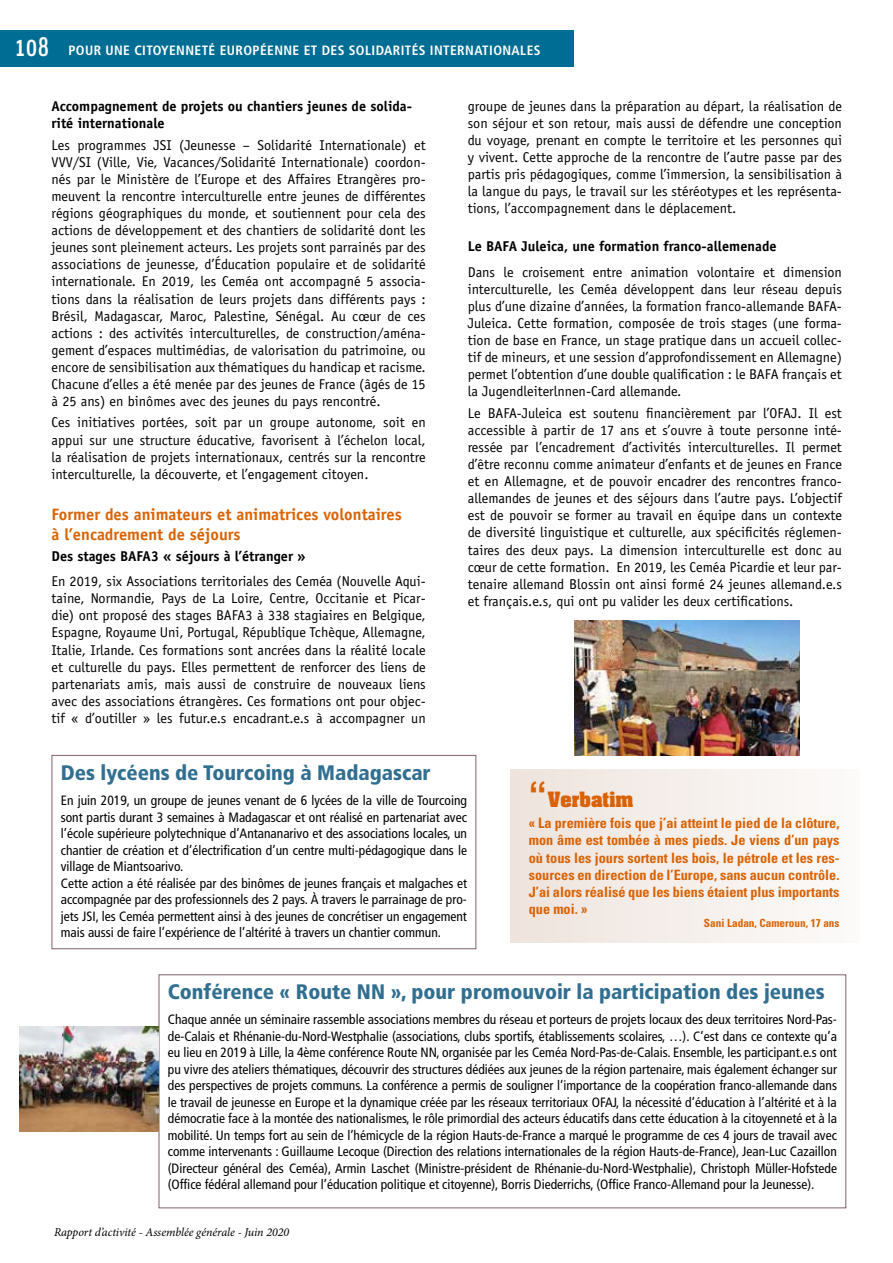
<style>
.page{position:relative;width:893px;height:1263px;background:#fff}
.page>*{position:absolute;margin:0;border:0;box-sizing:border-box;transform-origin:0 0}
.t1{font:900 condensed 21px "Frutiger";color:#316f91}
.t2{font:700 18px "Aachen";color:#d96304}
.t3{font:700 16.5px/19.8px "Officina Sans";color:#d96304}
.t4{font:14.25px/17.1px "Officina Sans";color:#000;text-align:justify}
.t5{font:700 condensed 14.25px/17.1px "Univers";color:#d96304;text-align:justify}
.t6{font:700 14.25px/17.1px "Officina Sans";color:#000}
.t7{font:condensed 13.5px/16.5px "Frutiger";color:#000}
.t8{font:700 condensed 13.5px "Frutiger";letter-spacing:.03em;color:#fff}
.t9{font:italic 12px "Minion Pro";letter-spacing:-.005em;color:#000}
.t10{font:700 condensed 11.25px "Univers";color:#d96304}
.s1{font-family:"Solex";font-weight:500;font-stretch:normal;font-size:27px}
.s2{font-family:"Arial";font-size:36px}
</style>
<div class="page">
<div style="left:0;top:30px;width:574px;height:36px;background:#006d94"></div>
<svg style="left:510px;top:769px;width:288px;height:173px;fill:#f3ece8"></svg>
<div style="left:52px;top:755px;width:424px;height:194px;border:1px solid #806268"></div>
<div style="left:159px;top:974px;width:687px;height:234px;border:1px solid #806268"></div>
<img style="left:574px;top:621px;width:225px;height:134px">
<img style="left:19px;top:1027px;width:140px;height:104px">
<p class="t8" style="left:16px;top:42px;width:526px"><span class="s1">108</span> POUR UNE CITOYENNETÉ EUROPÉENNE ET DES SOLIDARITÉS INTERNATIONALES</p>
<p class="t6" style="left:52px;top:98px;width:362px">Accompagnement de projets ou chantiers jeunes de solida&shy;rité internationale</p>
<p class="t4" style="left:52px;top:136px;width:376px">Les programmes JSI (Jeunesse – Solidarité Internationale) et VVV/SI (Ville, Vie, Vacances/Solidarité Internationale) coordon&shy;nés par le Ministère de l’Europe et des Affaires Etrangères pro&shy;meuvent la rencontre interculturelle entre jeunes de différentes régions géographiques du monde, et soutiennent pour cela des actions de développement et des chantiers de solidarité dont les jeunes sont pleinement acteurs. Les projets sont parrainés par des associations de jeunesse, d’Éducation populaire et de solidarité internationale. En 2019, les Ceméa ont accompagné 5 associa&shy;tions dans la réalisation de leurs projets dans différents pays :<br>Brésil, Madagascar, Maroc, Palestine, Sénégal. Au cœur de ces actions : des activités interculturelles, de construction/aména&shy;gement d’espaces multimédias, de valorisation du patrimoine, ou encore de sensibilisation aux thématiques du handicap et racisme.<br>Chacune d’elles a été menée par des jeunes de France (âgés de 15 à 25 ans) en binômes avec des jeunes du pays rencontré.</p>
<p class="t4" style="left:52px;top:414px;width:376px">Ces initiatives portées, soit par un groupe autonome, soit en appui sur une structure éducative, favorisent à l’échelon local, la réalisation de projets internationaux, centrés sur la rencontre interculturelle, la découverte, et l’engagement citoyen.</p>
<p class="t3" style="left:52px;top:504px;width:352px">Former des animateurs et animatrices volontaires à l’encadrement de séjours</p>
<p class="t6" style="left:52px;top:547px;width:256px">Des stages BAFA3 « séjours à l’étranger »</p>
<p class="t4" style="left:52px;top:573px;width:376px">En 2019, six Associations territoriales des Ceméa (Nouvelle Aqui&shy;taine, Normandie, Pays de La Loire, Centre, Occitanie et Picar&shy;die) ont proposé des stages BAFA3 à 338 stagiaires en Belgique, Espagne, Royaume Uni, Portugal, République Tchèque, Allemagne, Italie, Irlande. Ces formations sont ancrées dans la réalité locale et culturelle du pays. Elles permettent de renforcer des liens de partenariats amis, mais aussi de construire de nouveaux liens avec des associations étrangères. Ces formations ont pour objec&shy;tif « d’outiller » les futur.e.s encadrant.e.s à accompagner un</p>
<p class="t4" style="left:468px;top:97px;width:376px">groupe de jeunes dans la préparation au départ, la réalisation de son séjour et son retour, mais aussi de défendre une conception du voyage, prenant en compte le territoire et les personnes qui y vivent. Cette approche de la rencontre de l’autre passe par des partis pris pédagogiques, comme l’immersion, la sensibilisation à la langue du pays, le travail sur les stéréotypes et les représenta&shy;tions, l’accompagnement dans le déplacement.</p>
<p class="t6" style="left:468px;top:238px;width:310px">Le BAFA Juleica, une formation franco-allemenade</p>
<p class="t4" style="left:468px;top:263px;width:376px">Dans le croisement entre animation volontaire et dimension interculturelle, les Ceméa développent dans leur réseau depuis plus d’une dizaine d’années, la formation franco-allemande BAFA-Juleica. Cette formation, composée de trois stages (une forma&shy;tion de base en France, un stage pratique dans un accueil collec&shy;tif de mineurs, et une session d’approfondissement en Allemagne) permet l’obtention d’une double qualification : le BAFA français et la Jugendleiterlnnen-Card allemande.</p>
<p class="t4" style="left:468px;top:404px;width:376px">Le BAFA-Juleica est soutenu financièrement par l’OFAJ. Il est accessible à partir de 17 ans et s’ouvre à toute personne inté&shy;ressée par l’encadrement d’activités interculturelles. Il permet d’être reconnu comme animateur d’enfants et de jeunes en France et en Allemagne, et de pouvoir encadrer des rencontres franco&shy;allemandes de jeunes et des séjours dans l’autre pays. L’objectif est de pouvoir se former au travail en équipe dans un contexte de diversité linguistique et culturelle, aux spécificités réglemen&shy;taires des deux pays. La dimension interculturelle est donc au cœur de cette formation. En 2019, les Ceméa Picardie et leur par&shy;tenaire allemand Blossin ont ainsi formé 24 jeunes allemand.e.s et français.e.s, qui ont pu valider les deux certifications.</p>
<h1 class="t1" style="left:61px;top:760px;width:371px">Des lycéens de Tourcoing à Madagascar</h1>
<p class="t7" style="left:61px;top:792px;width:408px">En juin 2019, un groupe de jeunes venant de 6 lycées de la ville de Tourcoing sont partis durant 3 semaines à Madagascar et ont réalisé en partenariat avec l’école supérieure polytechnique d’Antananarivo et des associations locales, un chantier de création et d’électrification d’un centre multi-pédagogique dans le village de Miantsoarivo.<br>Cette action a été réalisée par des binômes de jeunes français et malgaches et accompagnée par des professionnels des 2 pays. À travers le parrainage de pro&shy;jets JSI, les Ceméa permettent ainsi à des jeunes de concrétiser un engagement mais aussi de faire l’expérience de l’altérité à travers un chantier commun.</p>
<p class="t2" style="left:529px;top:786px;width:106px"><span class="s2">“</span>Verbatim</p>
<p class="t5" style="left:529px;top:815px;width:312px">« La première fois que j’ai atteint le pied de la clôture, mon âme est tombée à mes pieds. Je viens d’un pays où tous les jours sortent les bois, le pétrole et les res&shy;sources en direction de l’Europe, sans aucun contrôle.<br>J’ai alors réalisé que les biens étaient plus importants que moi. »</p>
<p class="t10" style="left:704px;top:916px;width:137px">Sani Ladan, Cameroun, 17 ans</p>
<h1 class="t1" style="left:168px;top:979px;width:658px">Conférence « Route NN », pour promouvoir la participation des jeunes</h1>
<p class="t7" style="left:168px;top:1011px;width:671px;text-align:justify">Chaque année un séminaire rassemble associations membres du réseau et porteurs de projets locaux des deux territoires Nord-Pas&shy;de-Calais et Rhénanie-du-Nord-Westphalie (associations, clubs sportifs, établissements scolaires, …). C’est dans ce contexte qu’a eu lieu en 2019 à Lille, la 4ème conférence Route NN, organisée par les Ceméa Nord-Pas-de-Calais. Ensemble, les participant.e.s ont pu vivre des ateliers thématiques, découvrir des structures dédiées aux jeunes de la région partenaire, mais également échanger sur des perspectives de projets communs. La conférence a permis de souligner l’importance de la coopération franco-allemande dans le travail de jeunesse en Europe et la dynamique créée par les réseaux territoriaux OFAJ, la nécessité d’éducation à l’altérité et à la démocratie face à la montée des nationalismes, le rôle primordial des acteurs éducatifs dans cette éducation à la citoyenneté et à la mobilité. Un temps fort au sein de l’hémicycle de la région Hauts-de-France a marqué le programme de ces 4 jours de travail avec comme intervenants : Guillaume Lecoque (Direction des relations internationales de la région Hauts-de-France), Jean-Luc Cazaillon (Directeur général des Ceméa), Armin Laschet (Ministre-président de Rhénanie-du-Nord-Westphalie), Christoph Müller-Hofstede (Office fédéral allemand pour l’éducation politique et citoyenne), Borris Diederrichs, (Office Franco-Allemand pour la Jeunesse).</p>
<p class="t9" style="left:54px;top:1223px;width:237px">Rapport d’activité - Assemblée générale - Juin 2020</p>
</div>
